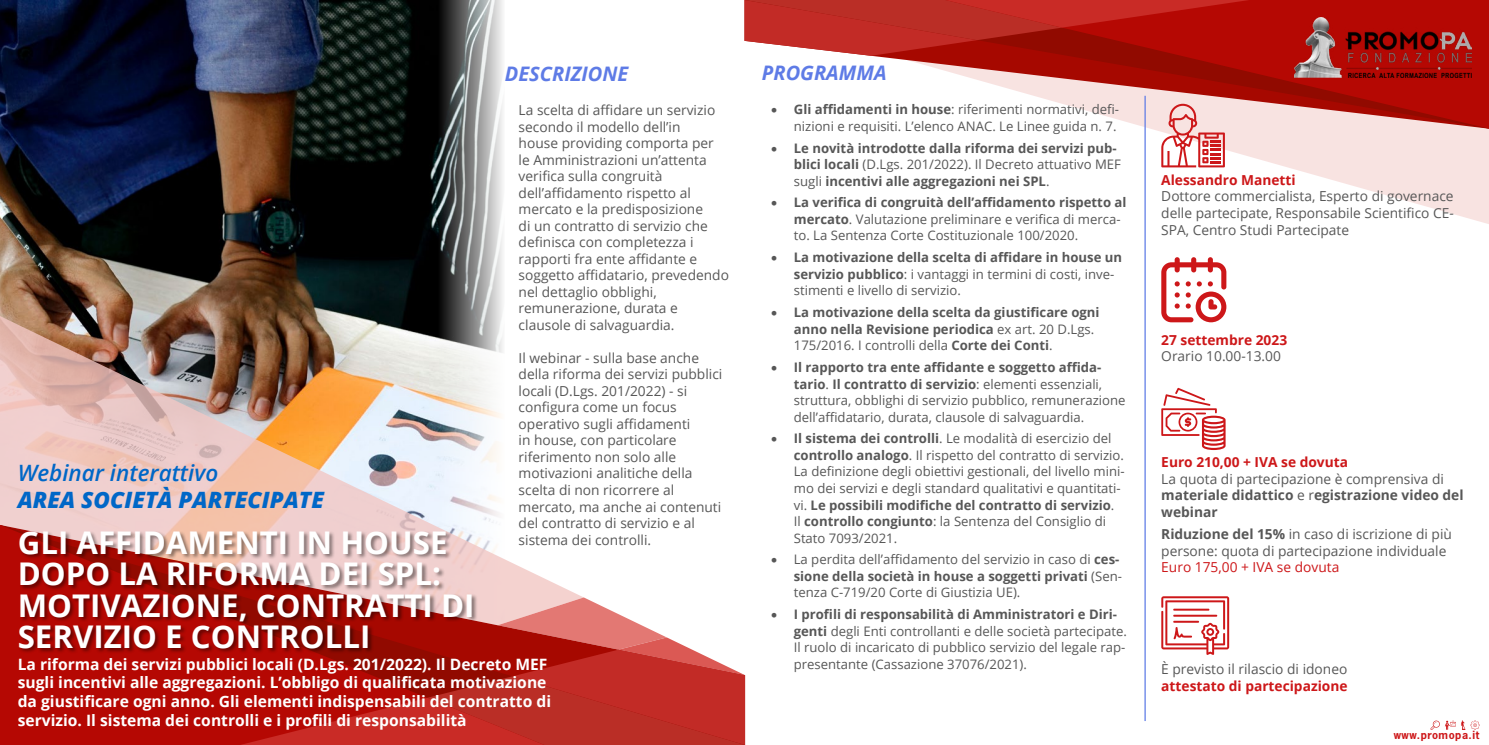
<style>
.page{position:relative;width:1489px;height:745px;background:#fff}
.page>*{position:absolute;margin:0;border:0;box-sizing:border-box;transform-origin:0 0}
.t1{font:700 31.25px/31.2px "Open Sans";color:#fff}
.t2{font:italic 800 22.5px "Open Sans";color:#0067c7}
.t3{font:italic 600 22.5px "Open Sans";color:#0067c7}
.t4{font:italic 700 20px "Open Sans";color:#5e7be6}
.t5{font:700 15.62px/18.8px "Open Sans";color:#fff}
.t6{font:13.75px/16.5px "Open Sans";color:#575757}
.t7{font:700 13.75px/16.5px "Open Sans";color:#575757}
.t8{font:700 13.75px "Open Sans";color:#cd1719}
.t9{font:13.75px "Open Sans";color:#cd1719}
.t10{font:13.12px/16.5px "Open Sans";color:#575757}
.t11{font:700 13.12px/16.5px "Open Sans";color:#575757}
.t12{font:700 10.62px "News Gothic Std";letter-spacing:.05em;color:#cd1719}
.s1{font-weight:700}
.s2{font-weight:400}
</style>
<div class="page">
<svg style="left:1145px;top:129px;width:343px;height:95px"></svg>
<svg style="left:873px;top:56px;width:72px;height:15px"></svg>
<svg style="left:945px;top:0;width:543px;height:129px"></svg>
<svg style="left:744px;top:0;width:505px;height:56px"></svg>
<img style="left:0;top:0;width:503px;height:316px">
<img style="left:0;top:316px;width:503px;height:208px">
<svg style="left:0;top:524px;width:544px;height:220px;fill:#b50803"></svg>
<svg style="left:240px;top:597px;width:505px;height:147px"></svg>
<img style="left:1293px;top:17px;width:177px;height:60px">
<svg style="left:1430px;top:720px;width:49px;height:9px"></svg>
<div style="left:18px;top:530px;width:460px;height:123px;background:#000;opacity:.45"></div>
<hr style="left:1144px;top:96px;width:1px;height:624px;background:#5e7be6">
<svg style="left:1161px;top:104px;width:63px;height:63px"></svg>
<svg style="left:1161px;top:596px;width:68px;height:58px"></svg>
<svg style="left:1161px;top:257px;width:65px;height:65px"></svg>
<svg style="left:1161px;top:387px;width:64px;height:63px"></svg>
<h3 class="t4" style="left:505px;top:59px;width:125px">DESCRIZIONE</h3>
<p class="t6" style="left:518px;top:101px;width:212px">La scelta di affidare un servizio secondo il modello dell’in<br>house providing comporta per<br>le Amministrazioni un’attenta verifica sulla congruità dell’affidamento rispetto al mercato e la predisposizione<br>di un contratto di servizio che definisca con completezza i rapporti fra ente affidante e soggetto affidatario, prevedendo nel dettaglio obblighi, remunerazione, durata e clausole di salvaguardia.</p>
<p class="t6" style="left:518px;top:349px;width:205px">Il webinar - sulla base anche della riforma dei servizi pubblici locali (D.Lgs. 201/2022) - si configura come un focus operativo sugli affidamenti<br>in house, con particolare riferimento non solo alle motivazioni analitiche della scelta di non ricorrere al mercato, ma anche ai contenuti del contratto di servizio e al sistema dei controlli.</p>
<h2 class="t3" style="left:18px;top:457px;width:202px">Webinar interattivo</h2>
<h2 class="t2" style="left:18px;top:482px;width:308px">AREA SOCIETÀ PARTECIPATE</h2>
<h1 class="t1" style="left:18px;top:526px;width:458px">GLI AFFIDAMENTI IN HOUSE<br>DOPO LA RIFORMA DEI SPL:<br>MOTIVAZIONE, CONTRATTI DI<br>SERVIZIO E CONTROLLI</h1>
<p class="t5" style="left:18px;top:653px;width:535px">La riforma dei servizi pubblici locali (D.Lgs. 201/2022). Il Decreto MEF sugli incentivi alle aggregazioni. L’obbligo di qualificata motivazione da giustificare ogni anno. Gli elementi indispensabili del contratto di servizio. Il sistema dei controlli e i profili di responsabilità</p>
<h3 class="t4" style="left:762px;top:58px;width:126px">PROGRAMMA</h3>
<p class="t10" style="left:771px;top:101px;width:349px;text-align:right">• <span class="s1">Gli affidamenti in house</span>: riferimenti normativi, defi&shy;nizioni e requisiti. L’elenco ANAC. Le Linee guida n. 7.</p>
<p class="t11" style="left:793px;top:139px;width:328px;text-indent:-22px">• Le novità introdotte dalla riforma dei servizi pub&shy;blici locali <span class="s2">(D.Lgs. 201/2022). Il Decreto attuativo MEF sugli</span> incentivi alle aggregazioni nei SPL<span class="s2">.</span></p>
<p class="t10" style="left:793px;top:194px;width:334px;text-indent:-22px">• <span class="s1">La verifica di congruità dell’affidamento rispetto al mercato</span>. Valutazione preliminare e verifica di merca&shy;to. La Sentenza Corte Costituzionale 100/2020.</p>
<p class="t11" style="left:793px;top:249px;width:330px;text-indent:-22px">• La motivazione della scelta di affidare in house un servizio pubblico<span class="s2">: i vantaggi in termini di costi, inve&shy;stimenti e livello di servizio.</span></p>
<p class="t11" style="left:793px;top:303px;width:307px;text-indent:-22px">• La motivazione della scelta da giustificare ogni anno nella Revisione periodica <span class="s2">ex art. 20 D.Lgs.<br>175/2016. I controlli della</span> Corte dei Conti<span class="s2">.</span></p>
<p class="t10" style="left:793px;top:358px;width:333px;text-indent:-22px">• <span class="s1">Il rapporto tra ente affidante e soggetto affida&shy;tario</span>. <span class="s1">Il contratto di servizio</span>: elementi essenziali, struttura, obblighi di servizio pubblico, remunerazione dell’affidatario, durata, clausole di salvaguardia.</p>
<p class="t10" style="left:793px;top:430px;width:332px;text-indent:-22px">• <span class="s1">Il sistema dei controlli</span>. Le modalità di esercizio del <span class="s1">controllo analogo</span>. Il rispetto del contratto di servizio.<br>La definizione degli obiettivi gestionali, del livello mini&shy;mo dei servizi e degli standard qualitativi e quantitati&shy;vi. <span class="s1">Le possibili modifiche del contratto di servizio</span>.<br>Il <span class="s1">controllo congiunto</span>: la Sentenza del Consiglio di Stato 7093/2021.</p>
<p class="t10" style="left:793px;top:550px;width:330px;text-indent:-22px">• La perdita dell’affidamento del servizio in caso di <span class="s1">ces&shy;sione della società in house a soggetti privati</span> (Sen&shy;tenza C-719/20 Corte di Giustizia UE).</p>
<p class="t10" style="left:793px;top:605px;width:334px;text-indent:-22px">• <span class="s1">I profili di responsabilità di Amministratori e Diri&shy;genti</span> degli Enti controllanti e delle società partecipate.<br>Il ruolo di incaricato di pubblico servizio del legale rap&shy;presentante (Cassazione 37076/2021).</p>
<p class="t8" style="left:1161px;top:170px;width:136px">Alessandro Manetti</p>
<p class="t6" style="left:1161px;top:188px;width:294px;text-align:justify">Dottore commercialista, Esperto di governace delle partecipate, Responsabile Scientifico CE-SPA, Centro Studi Partecipate</p>
<p class="t8" style="left:1161px;top:330px;width:127px">27 settembre 2023</p>
<p class="t6" style="left:1161px;top:347px;width:121px">Orario 10.00-13.00</p>
<p class="t8" style="left:1161px;top:452px;width:188px">Euro 210,00 + IVA se dovuta</p>
<p class="t7" style="left:1161px;top:469px;width:304px"><span class="s2">La quota di partecipazione è comprensiva di </span>materiale didattico <span class="s2">e r</span>egistrazione video del webinar</p>
<p class="t6" style="left:1161px;top:525px;width:292px"><span class="s1">Riduzione del 15%</span> in caso di iscrizione di più persone: quota di partecipazione individuale</p>
<p class="t9" style="left:1161px;top:557px;width:179px">Euro 175,00 + IVA se dovuta</p>
<p class="t6" style="left:1161px;top:660px;width:187px">È previsto il rilascio di idoneo</p>
<p class="t8" style="left:1161px;top:675px;width:188px">attestato di partecipazione</p>
<p class="t12" style="left:1393px;top:727px;width:87px">www.promopa.it</p>
</div>
